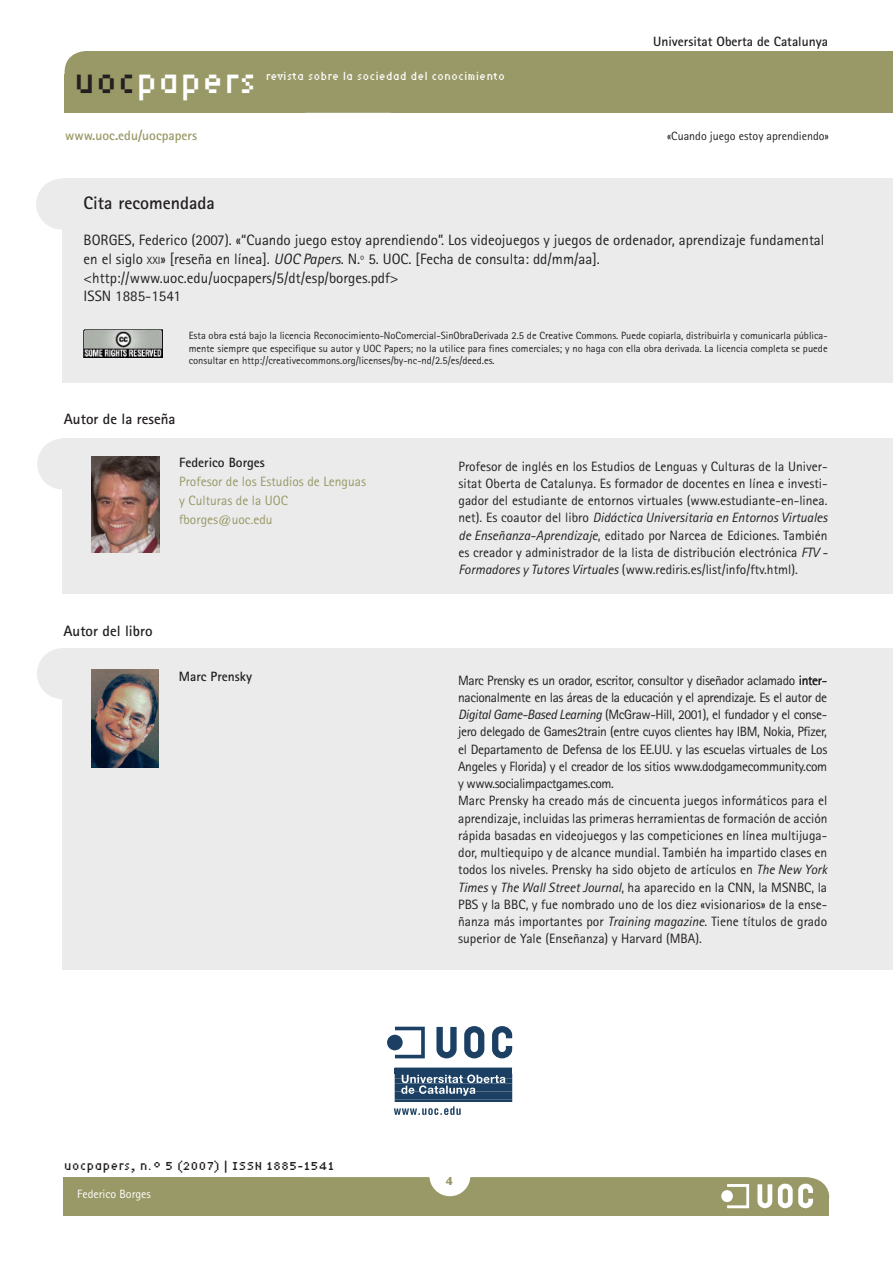
<style>
.page{position:relative;width:893px;height:1263px;background:#fff}
.page>*{position:absolute;margin:0;border:0;box-sizing:border-box;transform-origin:0 0}
.t1{font:33px "Lo Res Nine Narrow";color:#fff}
.t2{font:700 18px "Rotis Sans Serif";color:#231f20}
.TEXT_GENERAL{font:15px/18.8px "Rotis Sans Serif";color:#231f20}
.TEXT_GENERAL-2{font:700 15px "Rotis Sans Serif";color:#231f20}
.TEXT_GENERAL-3{font:13.5px/17.2px "Rotis Sans Serif";color:#231f20;text-align:justify}
.Autor_ficha{font:700 13.5px "Rotis Sans Serif";color:#231f20}
.Cargo_autor_fichas{font:13.5px/18.8px "Rotis Sans Serif";color:#989966}
.t3{font:700 13.5px "Rotis Sans Serif";color:#989966}
.TEXT_GENERAL-4{font:13.5px "Rotis Sans Serif";color:#989966}
.t4{font:12px "Lo Res Nine Narrow";color:#231f20}
.t5{font:12px "Rotis Sans Serif";color:#231f20}
.t6{font:12px "Rotis Sans Serif";color:#fff}
.TEXT_GENERAL-5{font:10.5px/12.8px "Rotis Sans Serif";color:#231f20;text-align:justify}
.t7{font:10.5px "Lo Res Nine Narrow";color:#fff}
.s1{color:#231f20}
.s2{font-size:10.5px}
.s3{font-style:italic}
</style>
<div class="page">
<div style="left:65px;top:51px;width:326px;height:62px;background:#989966"></div>
<div style="left:391px;top:51px;width:502px;height:62px;background:#989966"></div>
<div style="left:37px;top:648px;width:51px;height:51px;background:#ebebec;border-radius:50%"></div>
<div style="left:62px;top:648px;width:831px;height:321px;background:#ebebec"></div>
<img style="left:92px;top:669px;width:66px;height:99px">
<div style="left:37px;top:438px;width:51px;height:51px;background:#ebebec;border-radius:50%"></div>
<div style="left:62px;top:438px;width:831px;height:156px;background:#ebebec"></div>
<img style="left:92px;top:457px;width:67px;height:96px">
<div style="left:36px;top:179px;width:51px;height:51px;background:#ebebec;border-radius:50%"></div>
<div style="left:62px;top:179px;width:831px;height:204px;background:#ebebec"></div>
<img style="left:83px;top:329px;width:79px;height:28px">
<hr style="left:395px;top:1099px;width:117px;height:3px;background:#1b4064">
<svg style="left:394px;top:1106px;width:67px;height:9px"></svg>
<svg style="left:395px;top:1074px;width:117px;height:25px;background:#4c6985"></svg>
<div style="left:395px;top:1068px;width:117px;height:6px;background:#1b4064"></div>
<svg style="left:387px;top:1026px;width:125px;height:42px"></svg>
<svg style="left:64px;top:1177px;width:765px;height:38px;background:#9d9e6e"></svg>
<p class="t1" style="left:73px;top:56px;width:185px"><span class="s1">uoc</span>papers</p>
<p class="t3" style="left:65px;top:126px;width:133px">www.uoc.edu/uocpapers</p>
<p class="t7" style="left:266px;top:69px;width:241px">revista sobre la sociedad del conocimiento</p>
<p class="Autor_ficha" style="left:653px;top:32px;width:176px">Universitat Oberta de Catalunya</p>
<p class="t5" style="left:667px;top:128px;width:163px">«Cuando juego estoy aprendiendo»</p>
<p class="t2" style="left:84px;top:192px;width:133px">Cita recomendada</p>
<p class="TEXT_GENERAL" style="left:84px;top:231px;width:742px">BORGES, Federico (2007). «“Cuando juego estoy aprendiendo”. Los videojuegos y juegos de ordenador, aprendizaje fundamental en el siglo <span class="s2">xxi</span>» [reseña en línea]. <span class="s3">UOC Papers</span>. N.º 5. UOC. [Fecha de consulta: dd/mm/aa].</p>
<p class="TEXT_GENERAL" style="left:84px;top:268px;width:316px">&lt;http://www.uoc.edu/uocpapers/5/dt/esp/borges.pdf&gt;</p>
<p class="TEXT_GENERAL" style="left:84px;top:287px;width:99px">ISSN 1885-1541</p>
<p class="TEXT_GENERAL-5" style="left:189px;top:329px;width:640px">Esta obra está bajo la licencia Reconocimiento-NoComercial-SinObraDerivada 2.5 de Creative Commons. Puede copiarla, distribuirla y comunicarla pública&shy;mente siempre que especifique su autor y UOC Papers; no la utilice para fines comerciales; y no haga con ella obra derivada. La licencia completa se puede consultar en http://creativecommons.org/licenses/by-nc-nd/2.5/es/deed.es.</p>
<p class="TEXT_GENERAL-2" style="left:64px;top:409px;width:113px">Autor de la reseña</p>
<p class="Autor_ficha" style="left:179px;top:454px;width:87px">Federico Borges</p>
<p class="Cargo_autor_fichas" style="left:179px;top:472px;width:188px">Profesor de los Estudios de Lenguas y Culturas de la UOC</p>
<p class="TEXT_GENERAL-4" style="left:179px;top:511px;width:95px">fborges@uoc.edu</p>
<p class="TEXT_GENERAL-2" style="left:63px;top:621px;width:91px">Autor del libro</p>
<p class="TEXT_GENERAL-3" style="left:458px;top:457px;width:371px">Profesor de inglés en los Estudios de Lenguas y Culturas de la Univer&shy;sitat Oberta de Catalunya. Es formador de docentes en línea e investi&shy;gador del estudiante de entornos virtuales (www.estudiante-en-linea. net). Es coautor del libro <span class="s3">Didáctica Universitaria en Entornos Virtuales de Enseñanza-Aprendizaje</span>, editado por Narcea de Ediciones. También es creador y administrador de la lista de distribución electrónica <span class="s3">FTV - Formadores y Tutores Virtuales</span> (www.rediris.es/list/info/ftv.html).</p>
<p class="Autor_ficha" style="left:179px;top:668px;width:75px">Marc Prensky</p>
<p class="TEXT_GENERAL-3" style="left:458px;top:671px;width:371px">Marc Prensky es un orador, escritor, consultor y diseñador aclamado inter&shy;nacionalmente en las áreas de la educación y el aprendizaje. Es el autor de <span class="s3">Digital Game-Based Learning</span> (McGraw-Hill, 2001), el fundador y el conse&shy;jero delegado de Games2train (entre cuyos clientes hay IBM, Nokia, Pfizer, el Departamento de Defensa de los EE.UU. y las escuelas virtuales de Los Angeles y Florida) y el creador de los sitios www.dodgamecommunity.com y www.socialimpactgames.com.</p>
<p class="TEXT_GENERAL-3" style="left:458px;top:792px;width:371px">Marc Prensky ha creado más de cincuenta juegos informáticos para el aprendizaje, incluidas las primeras herramientas de formación de acción rápida basadas en videojuegos y las competiciones en línea multijuga&shy;dor, multiequipo y de alcance mundial. También ha impartido clases en todos los niveles. Prensky ha sido objeto de artículos en <span class="s3">The New York Times</span> y <span class="s3">The Wall Street Journal</span>, ha aparecido en la CNN, la MSNBC, la PBS y la BBC, y fue nombrado uno de los diez «visionarios» de la ense&shy;ñanza más importantes por <span class="s3">Training magazine</span>. Tiene títulos de grado superior de Yale (Enseñanza) y Harvard (MBA).</p>
<p class="t4" style="left:64px;top:1156px;width:272px">uocpapers, n.º 5 (2007) | ISSN 1885-1541</p>
<p class="t6" style="left:77px;top:1187px;width:75px">Federico Borges</p>
</div>
